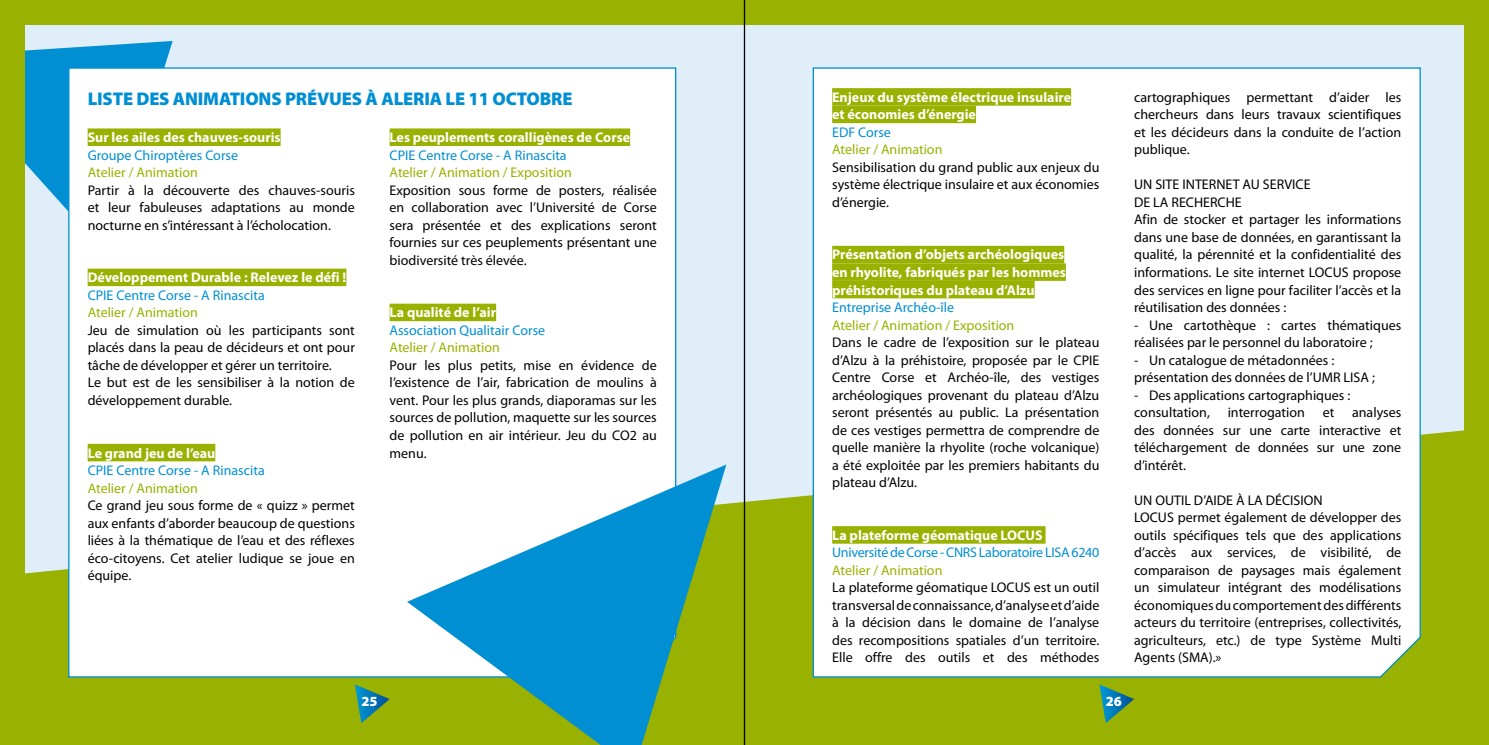
<style>
.page{position:relative;width:1489px;height:745px;background:#fff}
.page>*{position:absolute;margin:0;border:0;box-sizing:border-box;transform-origin:0 0}
.t1{font:900 18.38px "Myriad Pro";letter-spacing:-.01em;color:#008fd3}
.t2{font:14px/17.5px "Myriad Pro";color:#000;text-align:justify}
.t3{font:700 14px/17.5px "Myriad Pro";color:#fff}
.t4{font:14px "Myriad Pro";color:#99b100}
.t5{font:14px "Myriad Pro";color:#008fd3}
.t6{font:14px "Myriad Pro";letter-spacing:-.02em;color:#008fd3}
.t7{font:900 14px "Myriad Pro";color:#fff}
</style>
<div class="page">
<div style="left:0;top:0;width:1488px;height:744px;background:#e0eef9"></div>
<svg style="left:25px;top:427px;width:1438px;height:292px;fill:#99b100"></svg>
<svg style="left:25px;top:41px;width:148px;height:169px"></svg>
<div style="left:0;top:719px;width:1488px;height:25px;background:#99b100"></div>
<div style="left:0;top:0;width:1488px;height:25px;background:#99b100"></div>
<div style="left:1463px;top:0;width:25px;height:744px;background:#99b100"></div>
<div style="left:0;top:0;width:25px;height:744px;background:#99b100"></div>
<div style="left:67px;top:67px;width:610px;height:610px;background:#fff"></div>
<div style="left:812px;top:67px;width:609px;height:610px;background:#fff"></div>
<div style="left:88px;top:128px;width:192px;height:18px;background:#99b100"></div>
<div style="left:88px;top:268px;width:258px;height:18px;background:#99b100"></div>
<div style="left:88px;top:443px;width:127px;height:18px;background:#99b100"></div>
<div style="left:389px;top:128px;width:241px;height:18px;background:#99b100"></div>
<div style="left:389px;top:303px;width:107px;height:18px;background:#99b100"></div>
<div style="left:832px;top:88px;width:239px;height:18px;background:#99b100"></div>
<div style="left:832px;top:106px;width:144px;height:17px;background:#99b100"></div>
<div style="left:832px;top:246px;width:232px;height:17px;background:#99b100"></div>
<div style="left:832px;top:263px;width:233px;height:18px;background:#99b100"></div>
<div style="left:832px;top:281px;width:202px;height:17px;background:#99b100"></div>
<div style="left:832px;top:526px;width:213px;height:17px;background:#99b100"></div>
<svg style="left:407px;top:464px;width:319px;height:280px;background:#6fb8b0"></svg>
<svg style="left:355px;top:684px;width:34px;height:38px"></svg>
<svg style="left:1099px;top:684px;width:35px;height:38px"></svg>
<hr style="left:743px;top:0;width:2px;height:744px;background:#000">
<h1 class="t1" style="left:88px;top:88px;width:486px">LISTE DES ANIMATIONS PRÉVUES à ALERIA LE 11 OCTOBRE</h1>
<p class="t3" style="left:88px;top:128px;width:194px">Sur les ailes des chauves-souris</p>
<p class="t5" style="left:88px;top:146px;width:152px">Groupe Chiroptères Corse</p>
<p class="t4" style="left:88px;top:164px;width:112px">Atelier / Animation</p>
<p class="t2" style="left:88px;top:181px;width:269px">Partir à la découverte des chauves-souris et leur fabuleuses adaptations au monde nocturne en s’intéressant à l’écholocation.</p>
<p class="t3" style="left:88px;top:268px;width:260px">Développement Durable : Relevez le défi !</p>
<p class="t5" style="left:88px;top:286px;width:179px">CPIE Centre Corse - A Rinascita</p>
<p class="t4" style="left:88px;top:304px;width:112px">Atelier / Animation</p>
<p class="t2" style="left:88px;top:321px;width:269px;text-align:left">Jeu de simulation où les participants sont placés dans la peau de décideurs et ont pour tâche de développer et gérer un territoire.<br>Le but est de les sensibiliser à la notion de développement durable.</p>
<p class="t3" style="left:88px;top:443px;width:129px">Le grand jeu de l’eau</p>
<p class="t5" style="left:88px;top:461px;width:179px">CPIE Centre Corse - A Rinascita</p>
<p class="t4" style="left:88px;top:479px;width:112px">Atelier / Animation</p>
<p class="t2" style="left:88px;top:496px;width:269px">Ce grand jeu sous forme de « quizz » permet aux enfants d’aborder beaucoup de questions liées à la thématique de l’eau et des réflexes éco-citoyens. Cet atelier ludique se joue en équipe.</p>
<p class="t3" style="left:389px;top:128px;width:242px">Les peuplements coralligènes de Corse</p>
<p class="t5" style="left:389px;top:146px;width:179px">CPIE Centre Corse - A Rinascita</p>
<p class="t4" style="left:389px;top:164px;width:184px">Atelier / Animation / Exposition</p>
<p class="t2" style="left:389px;top:181px;width:269px">Exposition sous forme de posters, réalisée en collaboration avec l’Université de Corse sera présentée et des explications seront fournies sur ces peuplements présentant une biodiversité très élevée.</p>
<p class="t3" style="left:389px;top:303px;width:108px">La qualité de l’air</p>
<p class="t5" style="left:389px;top:321px;width:157px">Association Qualitair Corse</p>
<p class="t4" style="left:389px;top:339px;width:112px">Atelier / Animation</p>
<p class="t2" style="left:389px;top:356px;width:269px">Pour les plus petits, mise en évidence de l’existence de l’air, fabrication de moulins à vent. Pour les plus grands, diaporamas sur les sources de pollution, maquette sur les sources de pollution en air intérieur. Jeu du CO2 au menu.</p>
<p class="t3" style="left:832px;top:88px;width:240px">Enjeux du système électrique insulaire et économies d’énergie</p>
<p class="t5" style="left:832px;top:123px;width:60px">EDF Corse</p>
<p class="t4" style="left:832px;top:141px;width:112px">Atelier / Animation</p>
<p class="t2" style="left:832px;top:158px;width:269px">Sensibilisation du grand public aux enjeux du système électrique insulaire et aux économies d’énergie.</p>
<p class="t3" style="left:832px;top:245px;width:235px;text-align:justify">Présentation d’objets archéologiques en rhyolite, fabriqués par les hommes préhistoriques du plateau d’Alzu</p>
<p class="t5" style="left:832px;top:298px;width:123px">Entreprise Archéo-île</p>
<p class="t4" style="left:832px;top:316px;width:184px">Atelier / Animation / Exposition</p>
<p class="t2" style="left:832px;top:333px;width:269px">Dans le cadre de l’exposition sur le plateau d’Alzu à la préhistoire, proposée par le CPIE Centre Corse et Archéo-île, des vestiges archéologiques provenant du plateau d’Alzu seront présentés au public. La présentation de ces vestiges permettra de comprendre de quelle manière la rhyolite (roche volcanique) a été exploitée par les premiers habitants du plateau d’Alzu.</p>
<p class="t3" style="left:832px;top:525px;width:212px">La plateforme géomatique LOCUS</p>
<p class="t6" style="left:832px;top:543px;width:269px">Université de Corse - CNRS Laboratoire LISA 6240</p>
<p class="t4" style="left:832px;top:561px;width:112px">Atelier / Animation</p>
<p class="t2" style="left:832px;top:578px;width:269px">La plateforme géomatique LOCUS est un outil transversal de connaissance, d’analyse et d’aide à la décision dans le domaine de l’analyse des recompositions spatiales d’un territoire.<br>Elle offre des outils et des méthodes</p>
<p class="t7" style="left:361px;top:693px;width:18px">25</p>
<p class="t7" style="left:1105px;top:693px;width:18px">26</p>
<p class="t2" style="left:1134px;top:88px;width:269px">cartographiques permettant d’aider les chercheurs dans leurs travaux scientifiques et les décideurs dans la conduite de l’action publique.</p>
<p class="t2" style="left:1134px;top:176px;width:269px;text-align:left">UN SITE INTERNET AU SERVICE<br>DE LA RECHERCHE<br>Afin de stocker et partager les informations dans une base de données, en garantissant la qualité, la pérennité et la confidentialité des informations. Le site internet LOCUS propose des services en ligne pour faciliter l’accès et la réutilisation des données :</p>
<p class="t2" style="left:1134px;top:316px;width:269px">- Une cartothèque : cartes thématiques réalisées par le personnel du laboratoire ;</p>
<p class="t2" style="left:1134px;top:351px;width:242px">- Un catalogue de métadonnées : présentation des données de l’UMR LISA ;</p>
<p class="t2" style="left:1134px;top:386px;width:218px">- Des applications cartographiques : consultation,</p>
<p class="t2" style="left:1134px;top:403px;width:269px;text-indent:218px">analyses des données sur une carte interactive et téléchargement de données sur une zone d’intérêt.</p>
<p class="t2" style="left:1134px;top:491px;width:269px;text-align:left">UN OUTIL D’AIDE À LA DÉCISION<br>LOCUS permet également de développer des outils spécifiques tels que des applications d’accès aux services, de visibilité, de comparaison de paysages mais également un simulateur intégrant des modélisations économiques du comportement des différents acteurs du territoire (entreprises, collectivités, agriculteurs, etc.) de type Système Multi Agents (SMA).»</p>
<p class="t2" style="left:1227px;top:403px;width:79px">interrogation</p>
<p class="t2" style="left:1322px;top:403px;width:13px">et</p>
</div>
